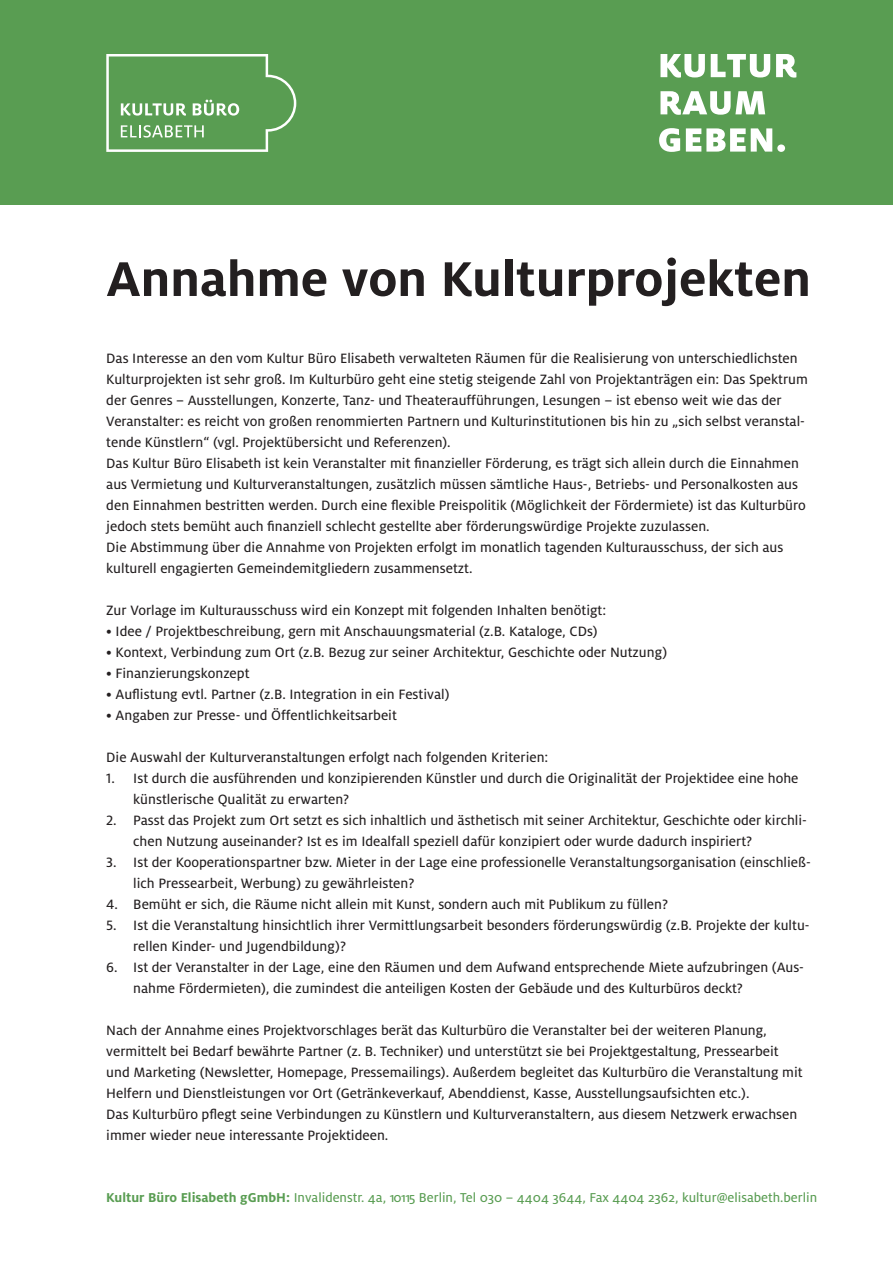
<style>
.page{position:relative;width:893px;height:1263px;background:#fff}
.page>*{position:absolute;margin:0;border:0;box-sizing:border-box;transform-origin:0 0}
.t1{font:700 54px "Milo LF";color:#231f20}
.t2{font:15px/21px "Milo LF Text";color:#231f20}
.t3{font:14.25px "Milo Text";color:#599d52}
.s1{font-family:"Milo";font-weight:700}
</style>
<div class="page">
<div style="left:0;top:0;width:893px;height:204px;background:#599d52"></div>
<svg style="left:106px;top:54px;width:190px;height:98px"></svg>
<svg style="left:659px;top:128px;width:126px;height:24px"></svg>
<svg style="left:660px;top:91px;width:105px;height:24px"></svg>
<svg style="left:660px;top:54px;width:136px;height:24px"></svg>
<h1 class="t1" style="left:106px;top:247px;width:706px">Annahme von Kulturprojekten</h1>
<p class="t2" style="left:106px;top:348px;width:703px">Das Interesse an den vom Kultur Büro Elisabeth verwalteten Räumen für die Realisierung von unterschiedlichsten Kulturprojekten ist sehr groß. Im Kulturbüro geht eine stetig steigende Zahl von Projektanträgen ein: Das Spektrum der Genres – Ausstellungen, Konzerte, Tanz- und Theateraufführungen, Lesungen – ist ebenso weit wie das der Veranstalter: es reicht von großen renommierten Partnern und Kulturinstitutionen bis hin zu „sich selbst veranstal&shy;tende Künstlern“ (vgl. Projektübersicht und Referenzen).<br>Das Kultur Büro Elisabeth ist kein Veranstalter mit finanzieller Förderung, es trägt sich allein durch die Einnahmen aus Vermietung und Kulturveranstaltungen, zusätzlich müssen sämtliche Haus-, Betriebs- und Personalkosten aus den Einnahmen bestritten werden. Durch eine flexible Preispolitik (Möglichkeit der Fördermiete) ist das Kulturbüro jedoch stets bemüht auch finanziell schlecht gestellte aber förderungswürdige Projekte zuzulassen.<br>Die Abstimmung über die Annahme von Projekten erfolgt im monatlich tagenden Kulturausschuss, der sich aus kulturell engagierten Gemeindemitgliedern zusammensetzt.</p>
<p class="t2" style="left:106px;top:600px;width:501px">Zur Vorlage im Kulturausschuss wird ein Konzept mit folgenden Inhalten benötigt:</p>
<p class="t2" style="left:106px;top:621px;width:493px">• Idee / Projektbeschreibung, gern mit Anschauungsmaterial (z.B. Kataloge, CDs)</p>
<p class="t2" style="left:106px;top:642px;width:562px">• Kontext, Verbindung zum Ort (z.B. Bezug zur seiner Architektur, Geschichte oder Nutzung)</p>
<p class="t2" style="left:106px;top:663px;width:145px">• Finanzierungskonzept</p>
<p class="t2" style="left:106px;top:684px;width:345px">• Auflistung evtl. Partner (z.B. Integration in ein Festival)</p>
<p class="t2" style="left:106px;top:705px;width:292px">• Angaben zur Presse- und Öffentlichkeitsarbeit</p>
<p class="t2" style="left:106px;top:747px;width:444px">Die Auswahl der Kulturveranstaltungen erfolgt nach folgenden Kriterien:</p>
<p class="t2" style="left:133px;top:768px;width:667px;text-indent:-27px">1. Ist durch die ausführenden und konzipierenden Künstler und durch die Originalität der Projektidee eine hohe künstlerische Qualität zu erwarten?</p>
<p class="t2" style="left:133px;top:810px;width:675px;text-indent:-27px">2. Passt das Projekt zum Ort setzt es sich inhaltlich und ästhetisch mit seiner Architektur, Geschichte oder kirchli&shy;chen Nutzung auseinander? Ist es im Idealfall speziell dafür konzipiert oder wurde dadurch inspiriert?</p>
<p class="t2" style="left:133px;top:852px;width:679px;text-indent:-27px">3. Ist der Kooperationspartner bzw. Mieter in der Lage eine professionelle Veranstaltungsorganisation (einschließ&shy;lich Pressearbeit, Werbung) zu gewährleisten?</p>
<p class="t2" style="left:106px;top:894px;width:563px">4. Bemüht er sich, die Räume nicht allein mit Kunst, sondern auch mit Publikum zu füllen?</p>
<p class="t2" style="left:133px;top:915px;width:678px;text-indent:-27px">5. Ist die Veranstaltung hinsichtlich ihrer Vermittlungsarbeit besonders förderungswürdig (z.B. Projekte der kultu&shy;rellen Kinder- und Jugendbildung)?</p>
<p class="t2" style="left:133px;top:957px;width:672px;text-indent:-27px">6. Ist der Veranstalter in der Lage, eine den Räumen und dem Aufwand entsprechende Miete aufzubringen (Aus&shy;nahme Fördermieten), die zumindest die anteiligen Kosten der Gebäude und des Kulturbüros deckt?</p>
<p class="t2" style="left:106px;top:1020px;width:698px">Nach der Annahme eines Projektvorschlages berät das Kulturbüro die Veranstalter bei der weiteren Planung, vermittelt bei Bedarf bewährte Partner (z. B. Techniker) und unterstützt sie bei Projektgestaltung, Pressearbeit und Marketing (Newsletter, Homepage, Pressemailings). Außerdem begleitet das Kulturbüro die Veranstaltung mit Helfern und Dienstleistungen vor Ort (Getränkeverkauf, Abenddienst, Kasse, Ausstellungsaufsichten etc.).<br>Das Kulturbüro pflegt seine Verbindungen zu Künstlern und Kulturveranstaltern, aus diesem Netzwerk erwachsen immer wieder neue interessante Projektideen.</p>
<p class="t3" style="left:106px;top:1189px;width:712px"><span class="s1">Kultur Büro Elisabeth gGmbH:</span> Invalidenstr. 4a, 10115 Berlin, Tel 030 – 4404 3644, Fax 4404 2362, kultur@elisabeth.berlin</p>
</div>
